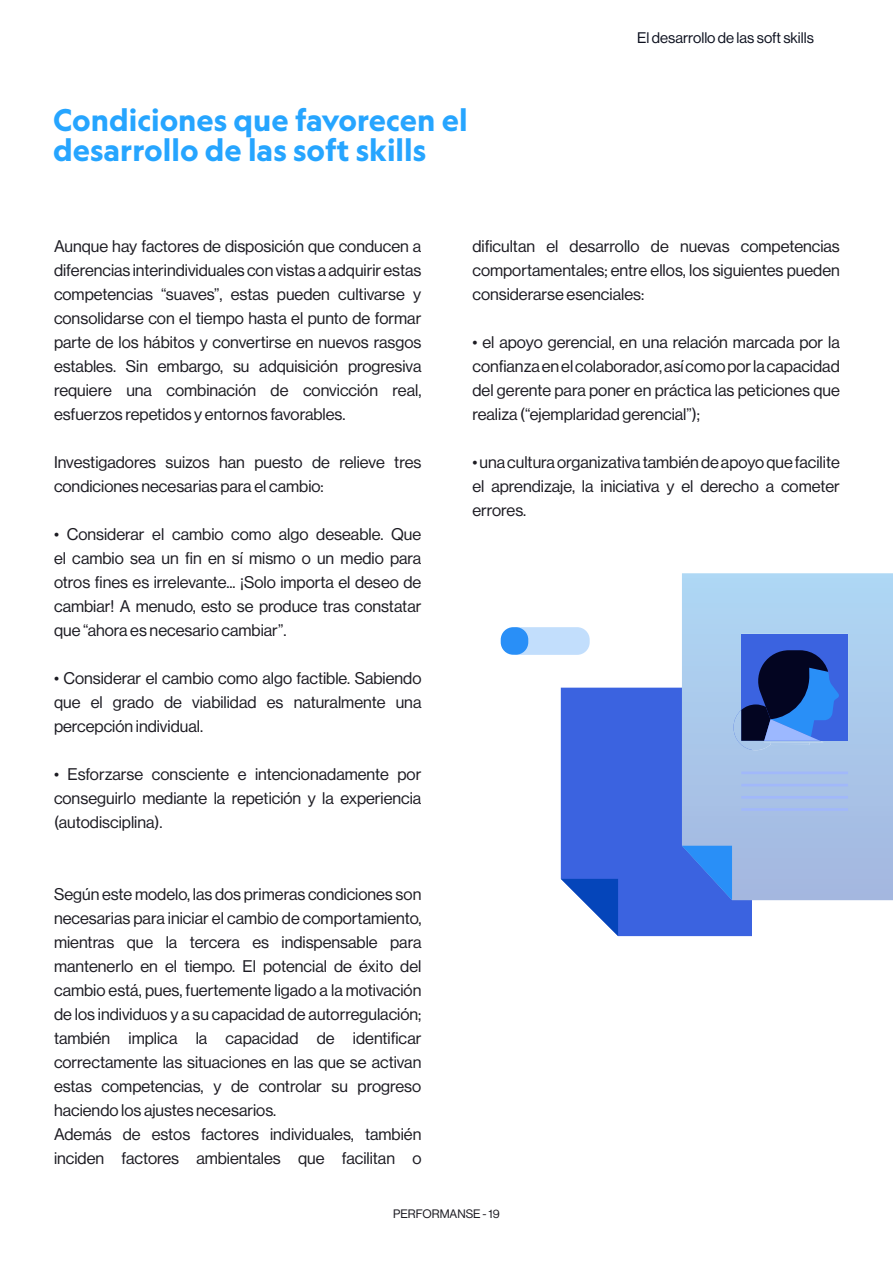
<style>
.page{position:relative;width:893px;height:1263px;background:#fff}
.page>*{position:absolute;margin:0;border:0;box-sizing:border-box;transform-origin:0 0}
.t1{font:700 30px/30px "Geograph";color:#26a5ff}
.t2{font:16.5px/24px "N Haas Grotesk DS Pro 55 Rg";color:#1c1b22;text-align:justify}
.t3{font:15px "N Haas Grotesk DS Pro 55 Rg";color:#0d111f}
.t4{font:12px "N Haas Grotesk DS Pro 55 Rg";color:#1c1b22}
</style>
<div class="page">
<div style="left:561px;top:688px;width:191px;height:248px;background:#3b63e0"></div>
<svg style="left:561px;top:879px;width:57px;height:57px"></svg>
<svg style="left:682px;top:573px;width:211px;height:327px;background:#a9c6e9"></svg>
<hr style="left:741px;top:796px;width:107px;height:3px;background:#a1b8fa">
<hr style="left:741px;top:808px;width:107px;height:3px;background:#a1b8fa">
<hr style="left:741px;top:784px;width:107px;height:2px;background:#a1b8fa">
<hr style="left:741px;top:771px;width:107px;height:3px;background:#a1b8fa">
<svg style="left:682px;top:846px;width:50px;height:54px;background:#3279eb"></svg>
<div style="left:741px;top:634px;width:107px;height:107px;background:#3b63e0"></div>
<svg style="left:733px;top:650px;width:106px;height:100px"></svg>
<div style="left:506px;top:627px;width:84px;height:28px;background:#c2defc;border-radius:13px"></div>
<div style="left:501px;top:627px;width:27px;height:28px;background:#298ff7;border-radius:13px"></div>
<h1 class="t1" style="left:53px;top:105px;width:416px">Condiciones que favorecen el desarrollo de las soft skills</h1>
<p class="t3" style="left:637px;top:27px;width:178px">El desarrollo de las soft skills</p>
<p class="t2" style="left:54px;top:233px;width:369px">Aunque hay factores de disposición que conducen a diferencias interindividuales con vistas a adquirir estas competencias “suaves”, estas pueden cultivarse y consolidarse con el tiempo hasta el punto de formar parte de los hábitos y convertirse en nuevos rasgos estables. Sin embargo, su adquisición progresiva requiere una combinación de convicción real, esfuerzos repetidos y entornos favorables.</p>
<p class="t2" style="left:54px;top:449px;width:369px">Investigadores suizos han puesto de relieve tres condiciones necesarias para el cambio:</p>
<p class="t2" style="left:54px;top:521px;width:369px">• Considerar el cambio como algo deseable. Que el cambio sea un fin en sí mismo o un medio para otros fines es irrelevante... ¡Solo importa el deseo de cambiar! A menudo, esto se produce tras constatar que “ahora es necesario cambiar”.</p>
<p class="t2" style="left:54px;top:665px;width:369px">• Considerar el cambio como algo factible. Sabiendo que el grado de viabilidad es naturalmente una percepción individual.</p>
<p class="t2" style="left:54px;top:761px;width:369px">• Esforzarse consciente e intencionadamente por conseguirlo mediante la repetición y la experiencia (autodisciplina).</p>
<p class="t2" style="left:54px;top:881px;width:369px;text-align:left">Según este modelo, las dos primeras condiciones son necesarias para iniciar el cambio de comportamiento, mientras que la tercera es indispensable para mantenerlo en el tiempo. El potencial de éxito del cambio está, pues, fuertemente ligado a la motivación de los individuos y a su capacidad de autorregulación; también implica la capacidad de identificar correctamente las situaciones en las que se activan estas competencias, y de controlar su progreso haciendo los ajustes necesarios.<br>Además de estos factores individuales, también inciden factores ambientales que facilitan o</p>
<p class="t2" style="left:472px;top:233px;width:369px">dificultan el desarrollo de nuevas competencias comportamentales; entre ellos, los siguientes pueden considerarse esenciales:</p>
<p class="t2" style="left:472px;top:329px;width:369px">• el apoyo gerencial, en una relación marcada por la confianza en el colaborador, así como por la capacidad del gerente para poner en práctica las peticiones que realiza (“ejemplaridad gerencial”);</p>
<p class="t2" style="left:472px;top:449px;width:369px">• una cultura organizativa también de apoyo que facilite el aprendizaje, la iniciativa y el derecho a cometer errores.</p>
<p class="t4" style="left:393px;top:1205px;width:108px">PERFORMANSE - 19</p>
</div>
